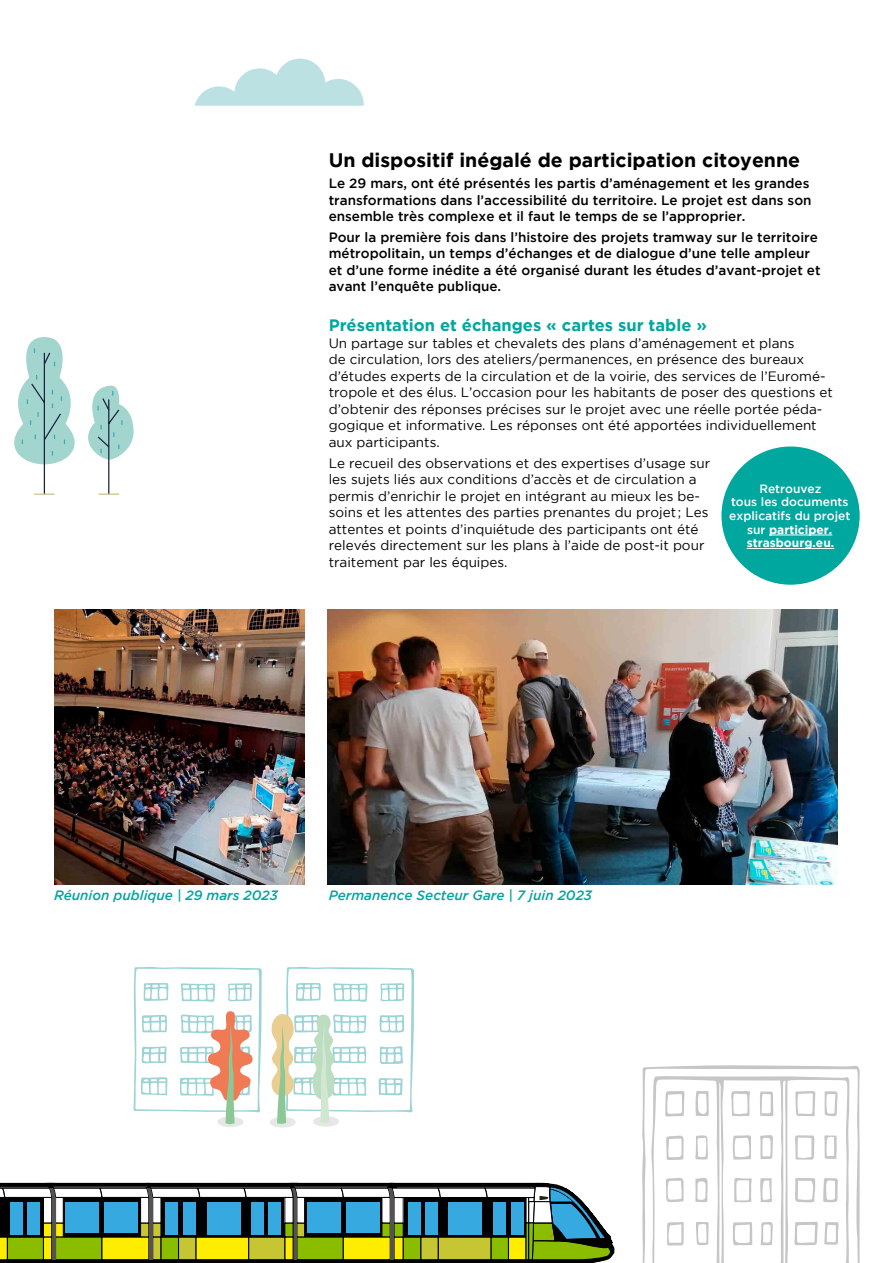
<style>
.page{position:relative;width:893px;height:1263px;background:#fff}
.page>*{position:absolute;margin:0;border:0;box-sizing:border-box;transform-origin:0 0}
.t1{font:700 19.5px "Gotham";color:#000}
.t2{font:700 16.5px "Gotham";color:#00a79f}
.t3{font:13.5px/16.5px "Gotham";color:#000}
.t4{font:500 13.5px/16.5px "Gotham";color:#000}
.t5{font:italic 500 13.5px "Gotham";color:#00a79f}
.t6{font:500 12px/13.5px "Gotham";color:#fff;text-align:center}
.s1{font-weight:700}
</style>
<div class="page">
<svg style="left:0;top:1182px;width:612px;height:81px"></svg>
<svg style="left:195px;top:59px;width:169px;height:47px"></svg>
<div style="left:270px;top:1117px;width:26px;height:10px;background:#e8e7e7;border-radius:50%"></div>
<div style="left:217px;top:1116px;width:26px;height:11px;background:#e8e7e7;border-radius:50%"></div>
<div style="left:313px;top:1116px;width:26px;height:11px;background:#e8e7e7;border-radius:50%"></div>
<svg style="left:134px;top:967px;width:280px;height:157px"></svg>
<svg style="left:642px;top:1065px;width:218px;height:198px"></svg>
<svg style="left:14px;top:337px;width:120px;height:158px"></svg>
<img style="left:54px;top:610px;width:250px;height:274px">
<img style="left:328px;top:610px;width:510px;height:274px">
<div style="left:721px;top:446px;width:139px;height:139px;background:#00a79f;border-radius:50%"></div>
<hr style="left:769px;top:535px;width:63px;height:1px;background:#fff">
<hr style="left:747px;top:548px;width:87px;height:1px;background:#fff">
<h1 class="t1" style="left:329px;top:149px;width:473px">Un dispositif inégalé de participation citoyenne</h1>
<p class="t4" style="left:329px;top:175px;width:484px">Le 29 mars, ont été présentés les partis d’aménagement et les grandes transformations dans l’accessibilité du territoire. Le projet est dans son ensemble très complexe et il faut le temps de se l’approprier.</p>
<p class="t4" style="left:329px;top:228px;width:493px">Pour la première fois dans l’histoire des projets tramway sur le territoire métropolitain, un temps d’échanges et de dialogue d’une telle ampleur et d’une forme inédite a été organisé durant les études d’avant-projet et avant l’enquête publique.</p>
<p class="t2" style="left:329px;top:316px;width:380px">Présentation et échanges « cartes sur table »</p>
<p class="t3" style="left:329px;top:335px;width:506px">Un partage sur tables et chevalets des plans d’aménagement et plans<br>de circulation, lors des ateliers/permanences, en présence des bureaux d’études experts de la circulation et de la voirie, des services de l’Euromé&shy;tropole et des élus. L’occasion pour les habitants de poser des questions et d’obtenir des réponses précises sur le projet avec une réelle portée péda&shy;gogique et informative. Les réponses ont été apportées individuellement aux participants.</p>
<p class="t3" style="left:329px;top:454px;width:383px">Le recueil des observations et des expertises d’usage sur les sujets liés aux conditions d’accès et de circulation a permis d’enrichir le projet en intégrant au mieux les be&shy;soins et les attentes des parties prenantes du projet ; Les attentes et points d’inquiétude des participants ont été relevés directement sur les plans à l’aide de post-it pour traitement par les équipes.</p>
<p class="t6" style="left:729px;top:482px;width:123px">Retrouvez<br>tous les documents explicatifs du projet sur <span class="s1">participer. strasbourg.eu.</span></p>
<p class="t5" style="left:54px;top:888px;width:225px">Réunion publique | 29 mars 2023</p>
<p class="t5" style="left:329px;top:888px;width:265px">Permanence Secteur Gare | 7 juin 2023</p>
</div>
